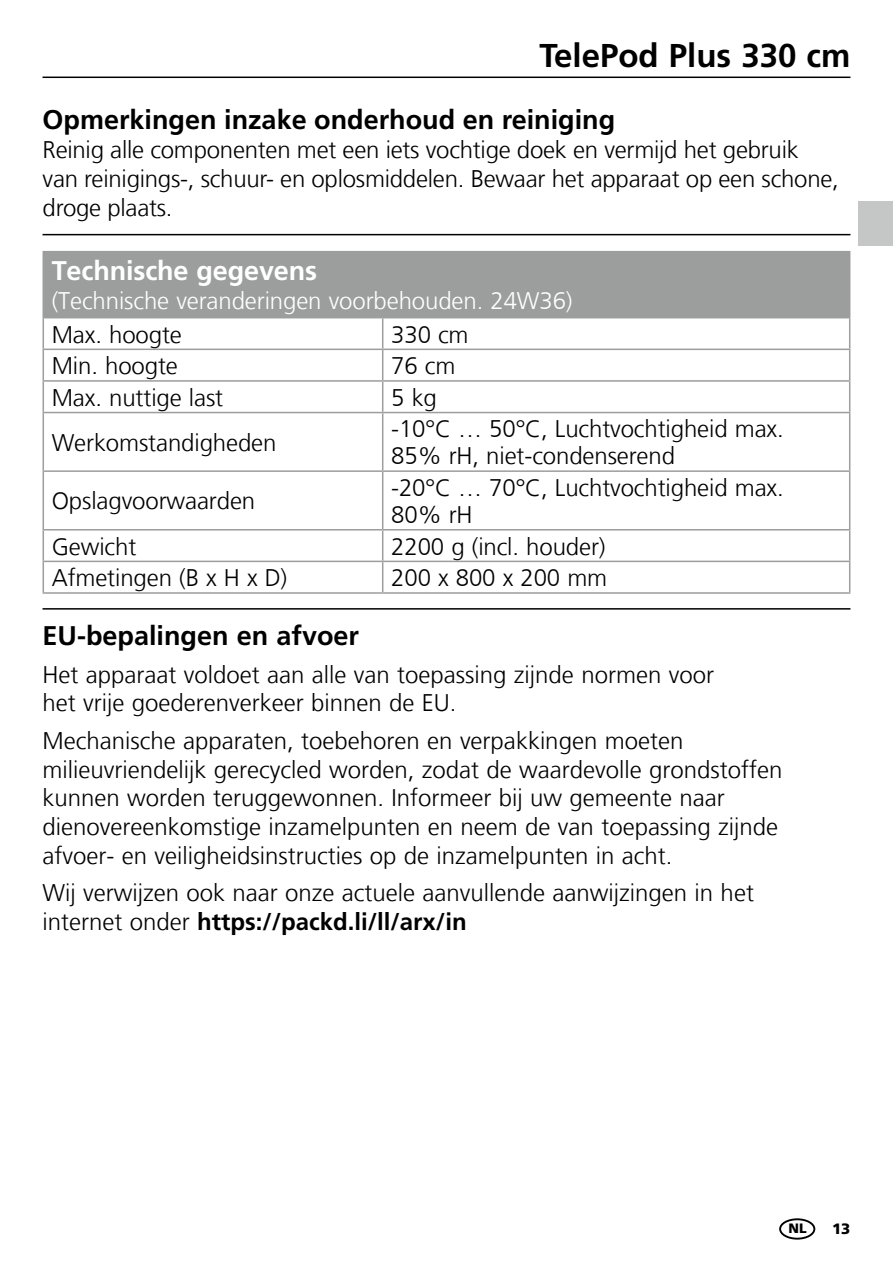
<style>
.page{position:relative;width:893px;height:1263px;background:#fff}
.page>*{position:absolute;margin:0;border:0;box-sizing:border-box;transform-origin:0 0}
.t1{font:700 33px "Frutiger LT Com";color:#000}
.t2{font:700 27px "Frutiger LT Com";color:#000}
.t3{font:700 27px "Frutiger LT Com";letter-spacing:-.005em;color:#fff}
.t4{font:300 24px/28.8px "Frutiger LT Com";color:#000}
.t5{font:300 24px "Frutiger LT Com";letter-spacing:-.005em;color:#fff}
.t6{font:900 15px "Frutiger LT Com";color:#000}
.t7{font:900 13.5px "Frutiger LT Com";color:#000}
.s1{font-weight:700}
</style>
<div class="page">
<hr style="left:43px;top:77px;width:807px;height:1px;background:#000">
<hr style="left:43px;top:234px;width:807px;height:1px;background:#000">
<hr style="left:43px;top:608px;width:807px;height:2px;background:#000">
<div style="left:43px;top:252px;width:807px;height:66px;background:#9c9d9d"></div>
<svg style="left:44px;top:318px;width:805px;height:274px"></svg>
<hr style="left:43px;top:251px;width:340px;height:1px;background:#9c9d9d">
<hr style="left:383px;top:251px;width:467px;height:1px;background:#9c9d9d">
<hr style="left:43px;top:318px;width:1px;height:31px;background:#9c9d9d">
<hr style="left:43px;top:350px;width:1px;height:30px;background:#9c9d9d">
<hr style="left:43px;top:349px;width:340px;height:1px;background:#9c9d9d">
<hr style="left:382px;top:318px;width:1px;height:31px;background:#9c9d9d">
<hr style="left:382px;top:350px;width:1px;height:30px;background:#9c9d9d">
<hr style="left:849px;top:318px;width:1px;height:31px;background:#9c9d9d">
<hr style="left:849px;top:350px;width:1px;height:30px;background:#9c9d9d">
<hr style="left:383px;top:349px;width:467px;height:1px;background:#9c9d9d">
<hr style="left:43px;top:382px;width:1px;height:30px;background:#9c9d9d">
<hr style="left:43px;top:380px;width:340px;height:2px;background:#9c9d9d">
<hr style="left:382px;top:382px;width:1px;height:30px;background:#9c9d9d">
<hr style="left:383px;top:380px;width:467px;height:2px;background:#9c9d9d">
<hr style="left:849px;top:382px;width:1px;height:30px;background:#9c9d9d">
<hr style="left:43px;top:413px;width:1px;height:57px;background:#9c9d9d">
<hr style="left:43px;top:472px;width:1px;height:57px;background:#9c9d9d">
<hr style="left:382px;top:413px;width:1px;height:57px;background:#9c9d9d">
<hr style="left:849px;top:413px;width:1px;height:57px;background:#9c9d9d">
<hr style="left:382px;top:472px;width:1px;height:57px;background:#9c9d9d">
<hr style="left:849px;top:472px;width:1px;height:57px;background:#9c9d9d">
<hr style="left:43px;top:530px;width:1px;height:31px;background:#9c9d9d">
<hr style="left:43px;top:412px;width:340px;height:1px;background:#9c9d9d">
<hr style="left:43px;top:470px;width:340px;height:2px;background:#9c9d9d">
<hr style="left:43px;top:529px;width:340px;height:1px;background:#9c9d9d">
<hr style="left:382px;top:530px;width:1px;height:31px;background:#9c9d9d">
<hr style="left:849px;top:530px;width:1px;height:31px;background:#9c9d9d">
<hr style="left:383px;top:412px;width:467px;height:1px;background:#9c9d9d">
<hr style="left:383px;top:470px;width:467px;height:2px;background:#9c9d9d">
<hr style="left:383px;top:529px;width:467px;height:1px;background:#9c9d9d">
<hr style="left:43px;top:562px;width:1px;height:30px;background:#9c9d9d">
<hr style="left:43px;top:561px;width:340px;height:1px;background:#9c9d9d">
<hr style="left:383px;top:561px;width:467px;height:1px;background:#9c9d9d">
<hr style="left:382px;top:562px;width:1px;height:30px;background:#9c9d9d">
<hr style="left:849px;top:562px;width:1px;height:30px;background:#9c9d9d">
<hr style="left:43px;top:592px;width:340px;height:2px;background:#9c9d9d">
<hr style="left:383px;top:592px;width:467px;height:2px;background:#9c9d9d">
<div style="left:779px;top:1218px;width:36px;height:21px;border:2px solid #000;border-radius:50%"></div>
<div style="left:859px;top:202px;width:34px;height:44px;background:#c5c6c6"></div>
<h1 class="t1" style="left:540px;top:36px;width:312px">TelePod Plus 330 cm</h1>
<p class="t2" style="left:43px;top:104px;width:574px">Opmerkingen inzake onderhoud en reiniging</p>
<p class="t4" style="left:43px;top:135px;width:798px">Reinig alle componenten met een iets vochtige doek en vermijd het gebruik van reinigings-, schuur- en oplosmiddelen. Bewaar het apparaat op een schone, droge plaats.</p>
<p class="t3" style="left:52px;top:255px;width:267px">Technische gegevens</p>
<p class="t5" style="left:52px;top:287px;width:522px">(Technische veranderingen voorbehouden. 24W36)</p>
<p class="t4" style="left:52px;top:320px;width:132px">Max. hoogte</p>
<p class="t4" style="left:391px;top:320px;width:79px">330 cm</p>
<p class="t4" style="left:52px;top:352px;width:128px">Min. hoogte</p>
<p class="t4" style="left:391px;top:352px;width:66px">76 cm</p>
<p class="t4" style="left:52px;top:383px;width:173px">Max. nuttige last</p>
<p class="t4" style="left:391px;top:383px;width:47px">5 kg</p>
<p class="t4" style="left:52px;top:428px;width:226px">Werkomstandigheden</p>
<p class="t4" style="left:391px;top:416px;width:394px;line-height:27px">-10°C … 50°C, Luchtvochtigheid max.<br>85% rH, niet-condenserend</p>
<p class="t4" style="left:52px;top:487px;width:205px">Opslagvoorwaarden</p>
<p class="t4" style="left:391px;top:474px;width:394px;line-height:27px">-20°C … 70°C, Luchtvochtigheid max.<br>80% rH</p>
<p class="t4" style="left:52px;top:532px;width:86px">Gewicht</p>
<p class="t4" style="left:391px;top:532px;width:216px">2200 g (incl. houder)</p>
<p class="t4" style="left:52px;top:564px;width:237px">Afmetingen (B x H x D)</p>
<p class="t4" style="left:391px;top:564px;width:218px">200 x 800 x 200 mm</p>
<p class="t2" style="left:43px;top:620px;width:318px">EU-bepalingen en afvoer</p>
<p class="t4" style="left:43px;top:660px;width:673px">Het apparaat voldoet aan alle van toepassing zijnde normen voor het vrije goederenverkeer binnen de EU.</p>
<p class="t4" style="left:43px;top:726px;width:742px">Mechanische apparaten, toebehoren en verpakkingen moeten milieuvriendelijk gerecycled worden, zodat de waardevolle grondstoffen kunnen worden teruggewonnen. Informeer bij uw gemeente naar dienovereenkomstige inzamelpunten en neem de van toepassing zijnde afvoer- en veiligheidsinstructies op de inzamelpunten in acht.</p>
<p class="t4" style="left:43px;top:879px;width:713px">Wij verwijzen ook naar onze actuele aanvullende aanwijzingen in het internet onder <span class="s1">https://packd.li/ll/arx/in</span></p>
<p class="t7" style="left:789px;top:1220px;width:20px">NL</p>
<p class="t6" style="left:832px;top:1219px;width:20px">13</p>
</div>
